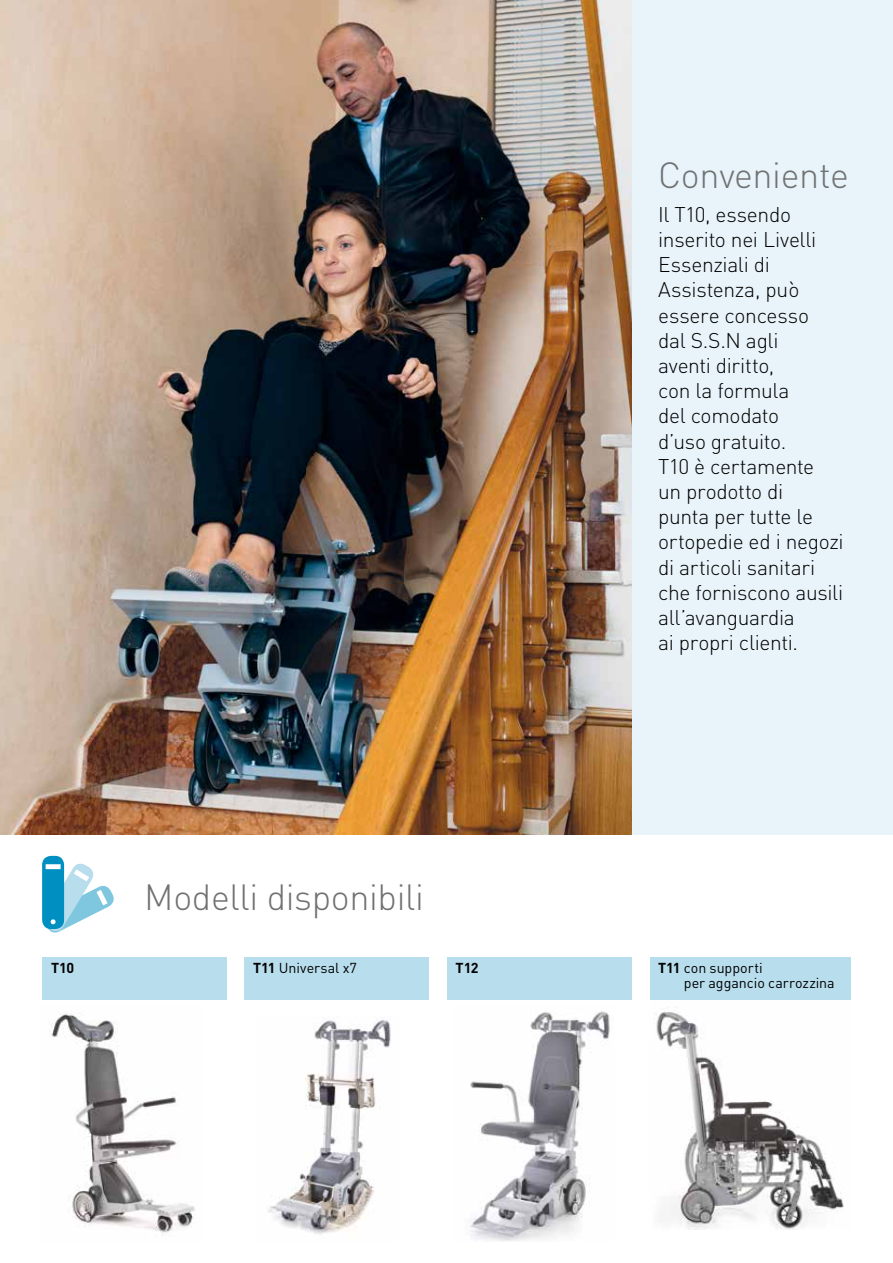
<style>
.page{position:relative;width:893px;height:1263px;background:#fff}
.page>*{position:absolute;margin:0;border:0;box-sizing:border-box;transform-origin:0 0}
.t1{font:300 36px "DIN";letter-spacing:-.01em;color:#707172}
.t2{font:300 21px/25.2px "DIN";letter-spacing:-.015em;color:#000}
.t3{font:14.25px/15px "DIN";color:#000}
.t4{font:700 14.25px "DIN";letter-spacing:-.02em;color:#000}
.s1{font-weight:700}
</style>
<div class="page">
<img style="left:650px;top:999px;width:200px;height:231px">
<img style="left:268px;top:1018px;width:123px;height:216px">
<img style="left:470px;top:1011px;width:140px;height:230px">
<div style="left:447px;top:957px;width:184px;height:42px;background:#b8ddec"></div>
<div style="left:650px;top:957px;width:200px;height:42px;background:#b8ddec"></div>
<div style="left:42px;top:957px;width:184px;height:42px;background:#b8ddec"></div>
<div style="left:245px;top:957px;width:184px;height:42px;background:#b8ddec"></div>
<img style="left:50px;top:1012px;width:145px;height:222px">
<svg style="left:42px;top:856px;width:72px;height:77px"></svg>
<div style="left:631px;top:0;width:262px;height:834px;background:#e8f4f9"></div>
<img style="left:0;top:0;width:631px;height:834px">
<h1 class="t1" style="left:144px;top:875px;width:281px">Modelli disponibili</h1>
<h1 class="t1" style="left:658px;top:153px;width:192px">Conveniente</h1>
<p class="t2" style="left:658px;top:201px;width:187px">Il T10, essendo inserito nei Livelli<br>Essenziali di<br>Assistenza, può essere concesso<br>dal S.S.N agli<br>aventi diritto,<br>con la formula<br>del comodato<br>d’uso gratuito.<br>T10 è certamente<br>un prodotto di<br>punta per tutte le ortopedie ed i negozi di articoli sanitari che forniscono ausili all’avanguardia<br>ai propri clienti.</p>
<p class="t4" style="left:51px;top:958px;width:25px">T10</p>
<p class="t3" style="left:253px;top:960px;width:105px"><span class="s1">T11</span> Universal x7</p>
<p class="t4" style="left:456px;top:958px;width:24px">T12</p>
<p class="t3" style="left:684px;top:960px;width:152px;text-indent:-26px"><span class="s1">T11</span> con supporti<br>per aggancio carrozzina</p>
</div>
